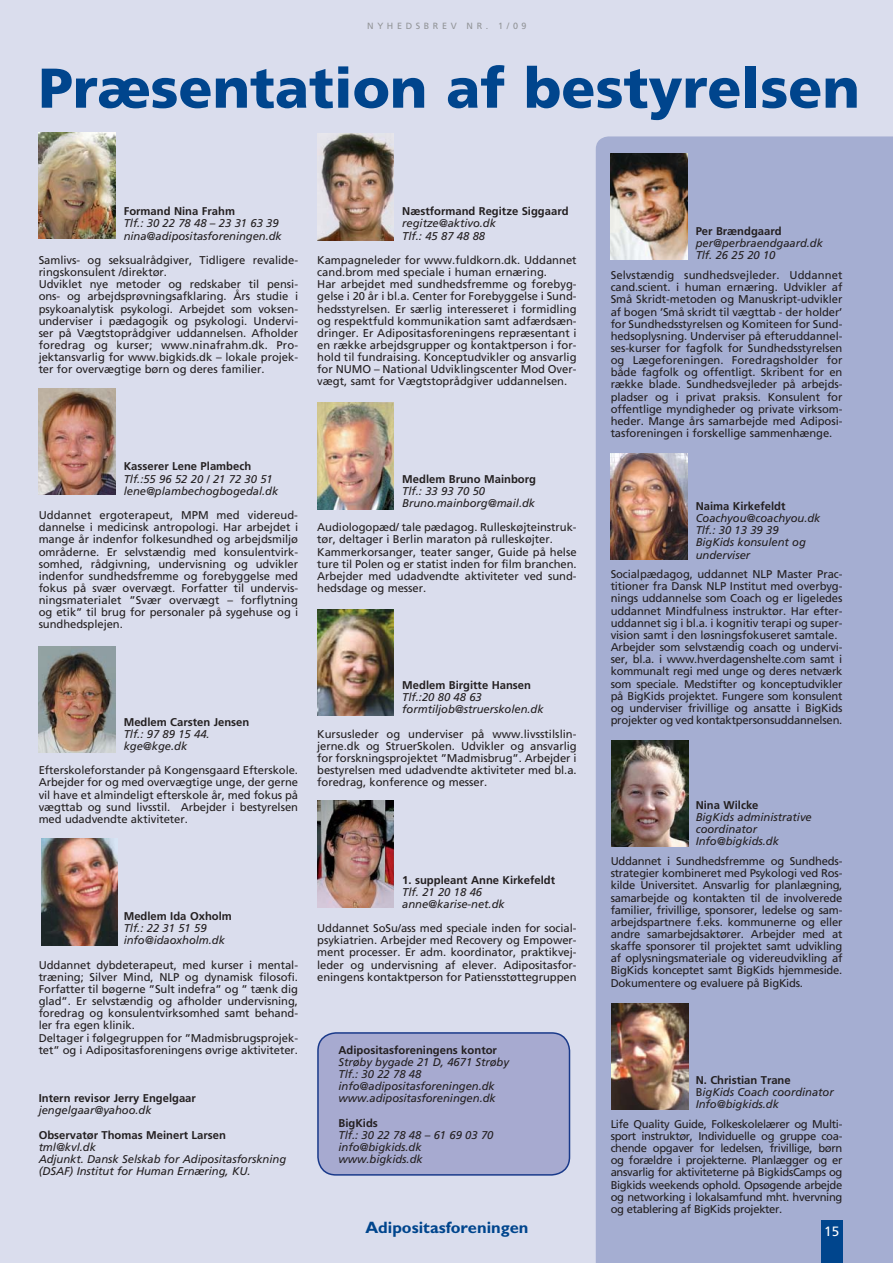
<style>
.page{position:relative;width:893px;height:1263px;background:#dadded}
.page>*{position:absolute;margin:0;border:0;box-sizing:border-box;transform-origin:0 0}
.t1{font:900 55.95px "Frutiger";color:#00458d}
.t2{font:700 16.5px "Gill Sans";color:#00458d}
.t3{font:13.5px "Frutiger";color:#fff}
.t4{font:11.25px/12.1px "Frutiger";letter-spacing:-.005em;color:#231f20;text-align:justify}
.t5{font:italic 11.25px/12.1px "Frutiger";letter-spacing:-.005em;color:#231f20}
.t6{font:700 11.25px "Frutiger";color:#231f20}
.t7{font:9px "Frutiger";letter-spacing:.4em;color:#939598}
.s1{font-weight:700;font-style:normal}
.s2{font-style:normal}
</style>
<div class="page">
<div style="left:596px;top:136px;width:297px;height:1127px;background:#a5aed2"></div>
<div style="left:821px;top:1221px;width:21px;height:42px;background:#00458d"></div>
<img style="left:39px;top:388px;width:76px;height:107px">
<img style="left:317px;top:403px;width:77px;height:106px">
<img style="left:41px;top:839px;width:77px;height:106px">
<img style="left:39px;top:647px;width:76px;height:106px">
<img style="left:317px;top:801px;width:77px;height:106px">
<img style="left:611px;top:153px;width:76px;height:107px">
<img style="left:611px;top:454px;width:76px;height:106px">
<img style="left:611px;top:740px;width:77px;height:106px">
<img style="left:611px;top:1003px;width:77px;height:107px">
<div style="left:318px;top:1033px;width:251px;height:142px;background:#a7aad0;border-radius:18px"></div>
<div style="left:317px;top:1032px;width:253px;height:144px;border:2px solid #19398a;border-radius:18px"></div>
<img style="left:317px;top:609px;width:77px;height:107px">
<img style="left:39px;top:132px;width:76px;height:106px">
<img style="left:317px;top:134px;width:77px;height:106px">
<p class="t7" style="left:367px;top:22px;width:161px">NYHEDSBREV NR. 1/09</p>
<h1 class="t1" style="left:39px;top:66px;width:823px">Præsentation af bestyrelsen</h1>
<p class="t6" style="left:124px;top:207px;width:113px">Formand Nina Frahm</p>
<p class="t5" style="left:124px;top:218px;width:160px">Tlf.: 30 22 78 48 – 23 31 63 39 nina@adipositasforeningen.dk</p>
<p class="t4" style="left:39px;top:255px;width:261px;text-align:left">Samlivs- og seksualrådgiver, Tidligere revalide&shy;ringskonsulent /direktør.<br>Udviklet nye metoder og redskaber til pensi&shy;ons- og arbejdsprøvningsafklaring. Års studie i psykoanalytisk psykologi. Arbejdet som voksen&shy;underviser i pædagogik og psykologi. Undervi&shy;ser på Vægtstoprådgiver uddannelsen. Afholder foredrag og kurser; www.ninafrahm.dk. Pro&shy;jektansvarlig for www.bigkids.dk – lokale projek&shy;ter for overvægtige børn og deres familier.</p>
<p class="t6" style="left:124px;top:462px;width:129px">Kasserer Lene Plambech</p>
<p class="t5" style="left:124px;top:473px;width:156px">Tlf.:55 96 52 20 / 21 72 30 51 lene@plambechogbogedal.dk</p>
<p class="t4" style="left:39px;top:510px;width:261px">Uddannet ergoterapeut, MPM med videreud&shy;dannelse i medicinsk antropologi. Har arbejdet i mange år indenfor folkesundhed og arbejdsmiljø områderne. Er selvstændig med konsulentvirk&shy;somhed, rådgivning, undervisning og udvikler indenfor sundhedsfremme og forebyggelse med fokus på svær overvægt. Forfatter til undervis&shy;ningsmaterialet ”Svær overvægt – forflytning og etik” til brug for personaler på sygehuse og i sundhedsplejen.</p>
<p class="t6" style="left:124px;top:717px;width:127px">Medlem Carsten Jensen</p>
<p class="t5" style="left:124px;top:729px;width:87px">Tlf.: 97 89 15 44. kge@kge.dk</p>
<p class="t4" style="left:39px;top:765px;width:261px">Efterskoleforstander på Kongensgaard Efterskole.<br>Arbejder for og med overvægtige unge, der gerne vil have et almindeligt efterskole år, med fokus på vægttab og sund livsstil. Arbejder i bestyrelsen med udadvendte aktiviteter.</p>
<p class="t6" style="left:124px;top:912px;width:110px">Medlem Ida Oxholm</p>
<p class="t5" style="left:124px;top:923px;width:103px">Tlf.: 22 31 51 59 info@idaoxholm.dk</p>
<p class="t4" style="left:39px;top:959px;width:261px;text-align:left">Uddannet dybdeterapeut, med kurser i mental&shy;træning; Silver Mind, NLP og dynamisk filosofi.<br>Forfatter til bøgerne ”Sult indefra” og ” tænk dig glad”. Er selvstændig og afholder undervisning, foredrag og konsulentvirksomhed samt behand&shy;ler fra egen klinik.<br>Deltager i følgegruppen for ”Madmisbrugsprojek&shy;tet” og i Adipositasforeningens øvrige aktiviteter.</p>
<p class="t6" style="left:39px;top:1094px;width:159px">Intern revisor Jerry Engelgaar</p>
<p class="t5" style="left:39px;top:1105px;width:115px">jengelgaar@yahoo.dk</p>
<p class="t6" style="left:39px;top:1130px;width:189px">Observatør Thomas Meinert Larsen</p>
<p class="t5" style="left:39px;top:1142px;width:249px">tml@kvl.dk<br>Adjunkt. Dansk Selskab for Adipositasforskning (DSAF) Institut for Human Ernæring, KU.</p>
<p class="t6" style="left:402px;top:207px;width:168px">Næstformand Regitze Siggaard</p>
<p class="t5" style="left:402px;top:218px;width:95px">regitze@aktivo.dk<br>Tlf.: 45 87 48 88</p>
<p class="t4" style="left:317px;top:255px;width:261px;text-align:left">Kampagneleder for www.fuldkorn.dk. Uddannet cand.brom med speciale i human ernæring.<br>Har arbejdet med sundhedsfremme og forebyg&shy;gelse i 20 år i bl.a. Center for Forebyggelse i Sund&shy;hedsstyrelsen. Er særlig interesseret i formidling og respektfuld kommunikation samt adfærdsæn&shy;dringer. Er Adipositasforeningens repræsentant i en række arbejdsgrupper og kontaktperson i for&shy;hold til fundraising. Konceptudvikler og ansvarlig for NUMO – National Udviklingscenter Mod Over&shy;vægt, samt for Vægtstoprådgiver uddannelsen.</p>
<p class="t6" style="left:402px;top:474px;width:135px">Medlem Bruno Mainborg</p>
<p class="t5" style="left:402px;top:486px;width:134px">Tlf.: 33 93 70 50<br>Bruno.mainborg@mail.dk</p>
<p class="t4" style="left:317px;top:522px;width:261px;text-align:left">Audiologopæd/ tale pædagog. Rulleskøjteinstruk&shy;tør, deltager i Berlin maraton på rulleskøjter.<br>Kammerkorsanger, teater sanger, Guide på helse ture til Polen og er statist inden for film branchen.<br>Arbejder med udadvendte aktiviteter ved sund&shy;hedsdage og messer.</p>
<p class="t6" style="left:402px;top:681px;width:130px">Medlem Birgitte Hansen</p>
<p class="t5" style="left:402px;top:692px;width:143px">Tlf.:20 80 48 63 formtiljob@struerskolen.dk</p>
<p class="t4" style="left:317px;top:729px;width:261px">Kursusleder og underviser på www.livsstilslin&shy;jerne.dk og StruerSkolen. Udvikler og ansvarlig for forskningsprojektet ”Madmisbrug”. Arbejder i bestyrelsen med udadvendte aktiviteter med bl.a. foredrag, konference og messer.</p>
<p class="t6" style="left:402px;top:875px;width:154px">1. suppleant Anne Kirkefeldt</p>
<p class="t5" style="left:402px;top:887px;width:104px">Tlf. 21 20 18 46 anne@karise-net.dk</p>
<p class="t4" style="left:317px;top:923px;width:261px">Uddannet SoSu/ass med speciale inden for social&shy;psykiatrien. Arbejder med Recovery og Empower&shy;ment processer. Er adm. koordinator, praktikvej&shy;leder og undervisning af elever. Adipositasfor&shy;eningens kontaktperson for Patiensstøttegruppen</p>
<p class="t6" style="left:338px;top:1045px;width:160px">Adipositasforeningens kontor</p>
<p class="t5" style="left:338px;top:1057px;width:172px">Strøby bygade 21 D, 4671 Strøby<br>Tlf.: 30 22 78 48 info@adipositasforeningen.dk www.adipositasforeningen.dk</p>
<p class="t6" style="left:338px;top:1118px;width:41px">BigKids</p>
<p class="t5" style="left:338px;top:1130px;width:156px">Tlf.: 30 22 78 48 – 61 69 03 70 info@bigkids.dk www.bigkids.dk</p>
<p class="t6" style="left:696px;top:227px;width:87px">Per Brændgaard</p>
<p class="t5" style="left:696px;top:238px;width:129px">per@perbraendgaard.dk<br>Tlf. 26 25 20 10</p>
<p class="t4" style="left:611px;top:270px;width:233px">Selvstændig sundhedsvejleder. Uddannet cand.scient. i human ernæring. Udvikler af Små Skridt-metoden og Manuskript-udvikler af bogen ’Små skridt til vægttab - der holder’ for Sundhedsstyrelsen og Komiteen for Sund&shy;hedsoplysning. Underviser på efteruddannel&shy;ses-kurser for fagfolk for Sundhedsstyrelsen og Lægeforeningen. Foredragsholder for både fagfolk og offentligt. Skribent for en række blade. Sundhedsvejleder på arbejds&shy;pladser og i privat praksis. Konsulent for offentlige myndigheder og private virksom&shy;heder. Mange års samarbejde med Adiposi&shy;tasforeningen i forskellige sammenhænge.</p>
<p class="t6" style="left:696px;top:501px;width:91px">Naima Kirkefeldt</p>
<p class="t5" style="left:696px;top:513px;width:126px">Coachyou@coachyou.dk<br>Tlf.: 30 13 39 39<br>BigKids konsulent og underviser</p>
<p class="t4" style="left:611px;top:569px;width:233px;text-align:left">Socialpædagog, uddannet NLP Master Prac&shy;titioner fra Dansk NLP Institut med overbyg&shy;nings uddannelse som Coach og er ligeledes uddannet Mindfulness instruktør. Har efter&shy;uddannet sig i bl.a. i kognitiv terapi og super&shy;vision samt i den løsningsfokuseret samtale.<br>Arbejder som selvstændig coach og undervi&shy;ser, bl.a. i www.hverdagenshelte.com samt i kommunalt regi med unge og deres netværk som speciale. Medstifter og konceptudvikler på BigKids projektet. Fungere som konsulent og underviser frivillige og ansatte i BigKids projekter og ved kontaktpersonsuddannelsen.</p>
<p class="t6" style="left:696px;top:801px;width:64px">Nina Wilcke</p>
<p class="t5" style="left:696px;top:812px;width:118px">BigKids administrative coordinator<br>Info@bigkids.dk</p>
<p class="t4" style="left:611px;top:856px;width:233px">Uddannet i Sundhedsfremme og Sundheds&shy;strategier kombineret med Psykologi ved Ros&shy;kilde Universitet. Ansvarlig for planlægning, samarbejde og kontakten til de involverede familier, frivillige, sponsorer, ledelse og sam&shy;arbejdspartnere f.eks. kommunerne og eller andre samarbejdsaktører. Arbejder med at skaffe sponsorer til projektet samt udvikling af oplysningsmateriale og videreudvikling af BigKids konceptet samt BigKids hjemmeside.<br>Dokumentere og evaluere på BigKids.</p>
<p class="t5" style="left:696px;top:1075px;width:140px"><span class="s1">N. Christian Trane<br></span><span class="s2">B</span>igKids Coach coordinator<br>Info@bigkids.dk</p>
<p class="t4" style="left:611px;top:1119px;width:233px">Life Quality Guide, Folkeskolelærer og Multi&shy;sport instruktør, Individuelle og gruppe coa&shy;chende opgaver for ledelsen, frivillige, børn og forældre i projekterne. Planlægger og er ansvarlig for aktiviteterne på BigkidsCamps og Bigkids weekends ophold. Opsøgende arbejde og networking i lokalsamfund mht. hvervning og etablering af BigKids projekter.</p>
<h2 class="t2" style="left:365px;top:1222px;width:165px">Adipositasforeningen</h2>
<p class="t3" style="left:824px;top:1226px;width:17px">15</p>
</div>
